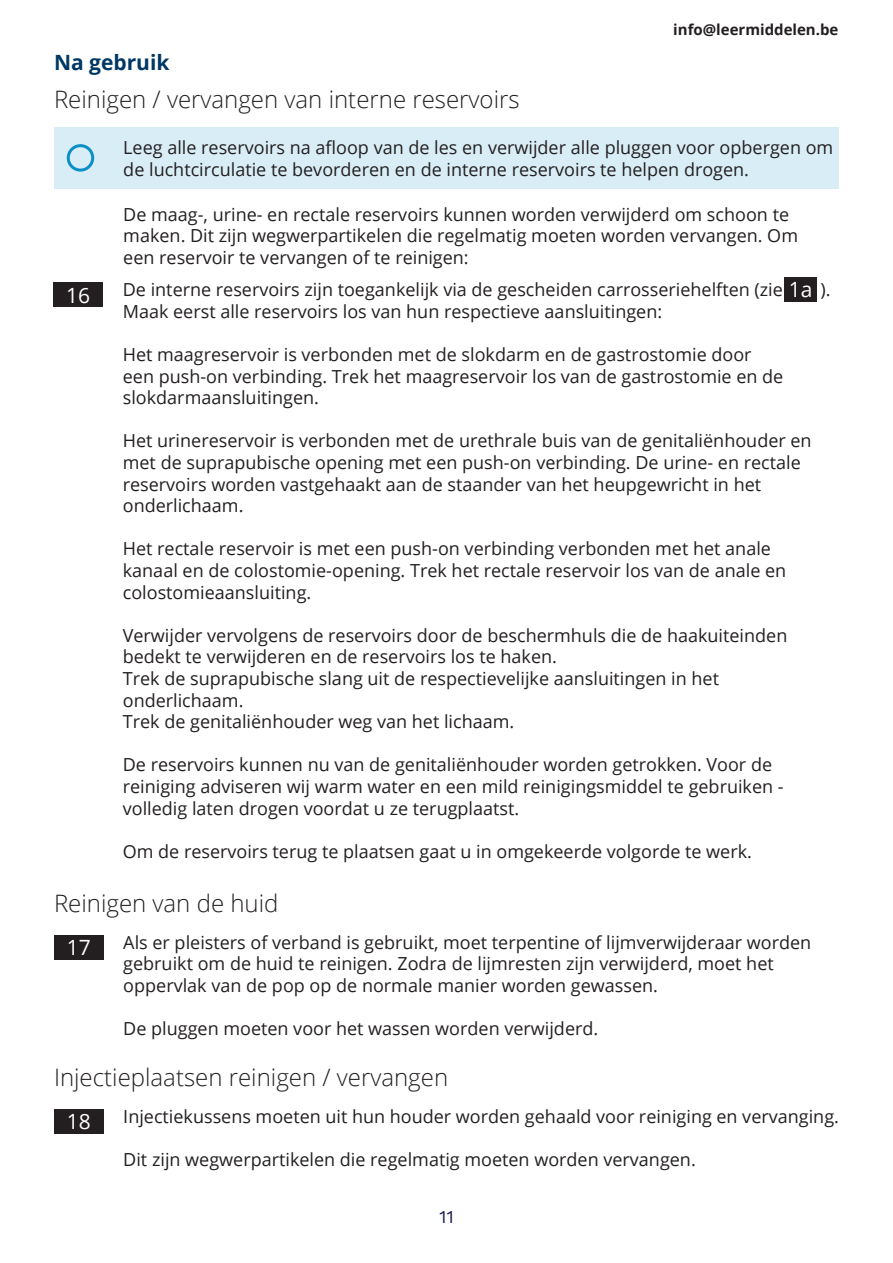
<style>
.page{position:relative;width:893px;height:1263px;background:#fff}
.page>*{position:absolute;margin:0;border:0;box-sizing:border-box;transform-origin:0 0}
.t1{font:300 24px "Open Sans";color:#231f20}
.t2{font:700 21px "Open Sans";color:#003764}
.t3{font:21px "Open Sans";color:#fff}
.t4{font:18px/21.6px "Open Sans";color:#231f20}
.t5{font:18px "Work Sans";color:#181a4f}
.t6{font:700 15px "Open Sans";color:#231f20}
</style>
<div class="page">
<div style="left:54px;top:127px;width:785px;height:62px;background:#d9edf7"></div>
<div style="left:67px;top:144px;width:27px;height:28px;border:3px solid #0c8fc6;border-radius:50%"></div>
<div style="left:53px;top:282px;width:50px;height:25px;background:#231f20"></div>
<div style="left:784px;top:277px;width:33px;height:25px;background:#231f20"></div>
<div style="left:54px;top:935px;width:50px;height:24px;background:#231f20"></div>
<div style="left:54px;top:1109px;width:50px;height:24px;background:#231f20"></div>
<p class="t6" style="left:673px;top:19px;width:167px">info@leermiddelen.be</p>
<p class="t2" style="left:54px;top:48px;width:117px">Na gebruik</p>
<p class="t1" style="left:54px;top:83px;width:467px">Reinigen / vervangen van interne reservoirs</p>
<p class="t4" style="left:123px;top:136px;width:711px">Leeg alle reservoirs na afloop van de les en verwijder alle pluggen voor opbergen om de luchtcirculatie te bevorderen en de interne reservoirs te helpen drogen.</p>
<p class="t4" style="left:123px;top:203px;width:676px">De maag-, urine- en rectale reservoirs kunnen worden verwijderd om schoon te maken. Dit zijn wegwerpartikelen die regelmatig moeten worden vervangen. Om een reservoir te vervangen of te reinigen:</p>
<p class="t3" style="left:66px;top:281px;width:26px">16</p>
<p class="t4" style="left:123px;top:278px;width:662px">De interne reservoirs zijn toegankelijk via de gescheiden carrosseriehelften (zie</p>
<p class="t4" style="left:820px;top:278px;width:12px">).</p>
<p class="t4" style="left:123px;top:300px;width:541px">Maak eerst alle reservoirs los van hun respectieve aansluitingen:</p>
<p class="t4" style="left:123px;top:343px;width:662px">Het maagreservoir is verbonden met de slokdarm en de gastrostomie door een push-on verbinding. Trek het maagreservoir los van de gastrostomie en de slokdarmaansluitingen.</p>
<p class="t4" style="left:123px;top:429px;width:690px">Het urinereservoir is verbonden met de urethrale buis van de genitaliënhouder en met de suprapubische opening met een push-on verbinding. De urine- en rectale reservoirs worden vastgehaakt aan de staander van het heupgewricht in het onderlichaam.</p>
<p class="t4" style="left:123px;top:537px;width:665px">Het rectale reservoir is met een push-on verbinding verbonden met het anale kanaal en de colostomie-opening. Trek het rectale reservoir los van de anale en colostomieaansluiting.</p>
<p class="t4" style="left:123px;top:624px;width:666px">Verwijder vervolgens de reservoirs door de beschermhuls die de haakuiteinden bedekt te verwijderen en de reservoirs los te haken.</p>
<p class="t4" style="left:123px;top:667px;width:598px">Trek de suprapubische slang uit de respectievelijke aansluitingen in het onderlichaam.</p>
<p class="t4" style="left:123px;top:710px;width:393px">Trek de genitaliënhouder weg van het lichaam.</p>
<p class="t4" style="left:123px;top:753px;width:662px">De reservoirs kunnen nu van de genitaliënhouder worden getrokken. Voor de reiniging adviseren wij warm water en een mild reinigingsmiddel te gebruiken - volledig laten drogen voordat u ze terugplaatst.</p>
<p class="t4" style="left:123px;top:840px;width:631px">Om de reservoirs terug te plaatsen gaat u in omgekeerde volgorde te werk.</p>
<p class="t3" style="left:789px;top:275px;width:25px">1a</p>
<p class="t1" style="left:54px;top:887px;width:226px">Reinigen van de huid</p>
<p class="t3" style="left:67px;top:933px;width:26px">17</p>
<p class="t4" style="left:123px;top:931px;width:689px">Als er pleisters of verband is gebruikt, moet terpentine of lijmverwijderaar worden gebruikt om de huid te reinigen. Zodra de lijmresten zijn verwijderd, moet het oppervlak van de pop op de normale manier worden gewassen.</p>
<p class="t4" style="left:123px;top:1017px;width:476px">De pluggen moeten voor het wassen worden verwijderd.</p>
<p class="t1" style="left:54px;top:1061px;width:396px">Injectieplaatsen reinigen / vervangen</p>
<p class="t3" style="left:67px;top:1107px;width:26px">18</p>
<p class="t4" style="left:123px;top:1105px;width:717px">Injectiekussens moeten uit hun houder worden gehaald voor reiniging en vervanging.</p>
<p class="t4" style="left:123px;top:1148px;width:574px">Dit zijn wegwerpartikelen die regelmatig moeten worden vervangen.</p>
<p class="t5" style="left:439px;top:1206px;width:16px">11</p>
</div>
